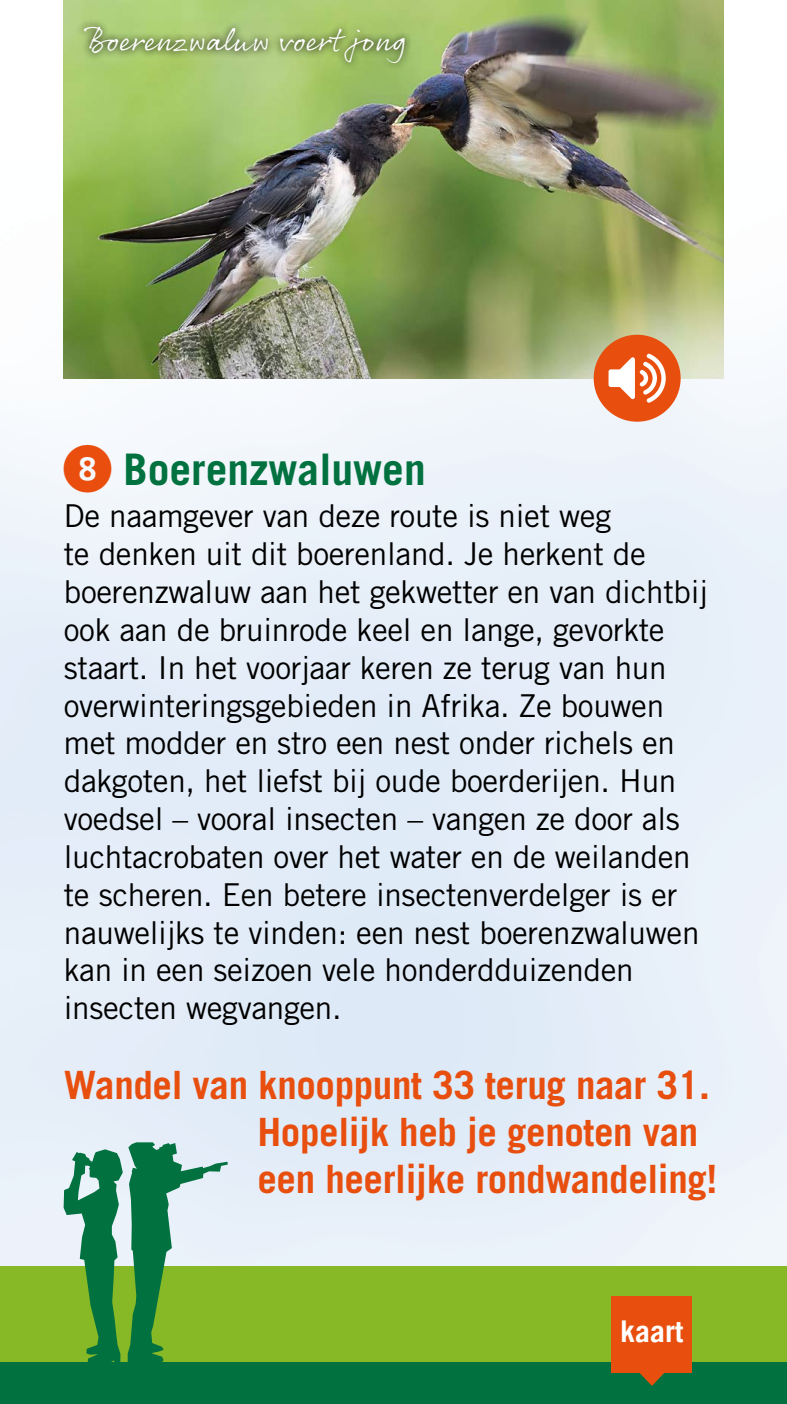
<style>
.page{position:relative;width:787px;height:1404px;background:#fff}
.page>*{position:absolute;margin:0;border:0;box-sizing:border-box;transform-origin:0 0}
.t1{font:700 43.5px "Trade Gothic LT Std";color:#00713f}
.t2{font:700 39px/46.8px "Trade Gothic LT Std";letter-spacing:-.01em;color:#e84f0f}
.t3{font:31.5px/37.8px "Trade Gothic LT Std";letter-spacing:-.01em;color:#000}
.t4{font:31.5px "Rollerscript Smooth";letter-spacing:.005em;color:#fff}
.t5{font:700 30px "Trade Gothic LT";color:#fff}
.s1{font-family:"DDI Ziffern Kreis";font-weight:400;font-size:48px;color:#e94e0f}
</style>
<div class="page">
<img style="left:0;top:157px;width:787px;height:1109px">
<div style="left:0;top:1361px;width:787px;height:42px;background:#00713f"></div>
<div style="left:0;top:1266px;width:787px;height:95px;background:#87b826"></div>
<svg style="left:64px;top:1142px;width:164px;height:220px"></svg>
<img style="left:64px;top:0;width:659px;height:378px">
<svg style="left:76px;top:18px;width:336px;height:53px;background:#9dba69"></svg>
<div style="left:611px;top:1296px;width:81px;height:76px;background:#e84f0f"></div>
<svg style="left:639px;top:1372px;width:25px;height:13px"></svg>
<div style="left:593px;top:335px;width:87px;height:86px;background:#e84f0f;border-radius:50%"></div>
<svg style="left:608px;top:354px;width:57px;height:48px"></svg>
<p class="t4" style="left:85px;top:21px;width:323px">Boerenzwaluw voert jong</p>
<h1 class="t1" style="left:64px;top:443px;width:363px"><span class="s1">8</span> Boerenzwaluwen</h1>
<p class="t3" style="left:64px;top:497px;width:645px">De naamgever van deze route is niet weg<br>te denken uit dit boerenland. Je herkent de boerenzwaluw aan het gekwetter en van dichtbij ook aan de bruinrode keel en lange, gevorkte staart. In het voorjaar keren ze terug van hun overwinteringsgebieden in Afrika. Ze bouwen met modder en stro een nest onder richels en dakgoten, het liefst bij oude boerderijen. Hun voedsel – vooral insecten – vangen ze door als luchtacrobaten over het water en de weilanden te scheren. Een betere insectenverdelger is er nauwelijks te vinden: een nest boerenzwaluwen kan in een seizoen vele honderdduizenden insecten wegvangen.</p>
<p class="t2" style="left:257px;top:1061px;width:461px;text-indent:-194px">Wandel van knooppunt 33 terug naar 31.<br>Hopelijk heb je genoten van een heerlijke rondwandeling!</p>
<p class="t5" style="left:620px;top:1313px;width:65px">kaart</p>
</div>
